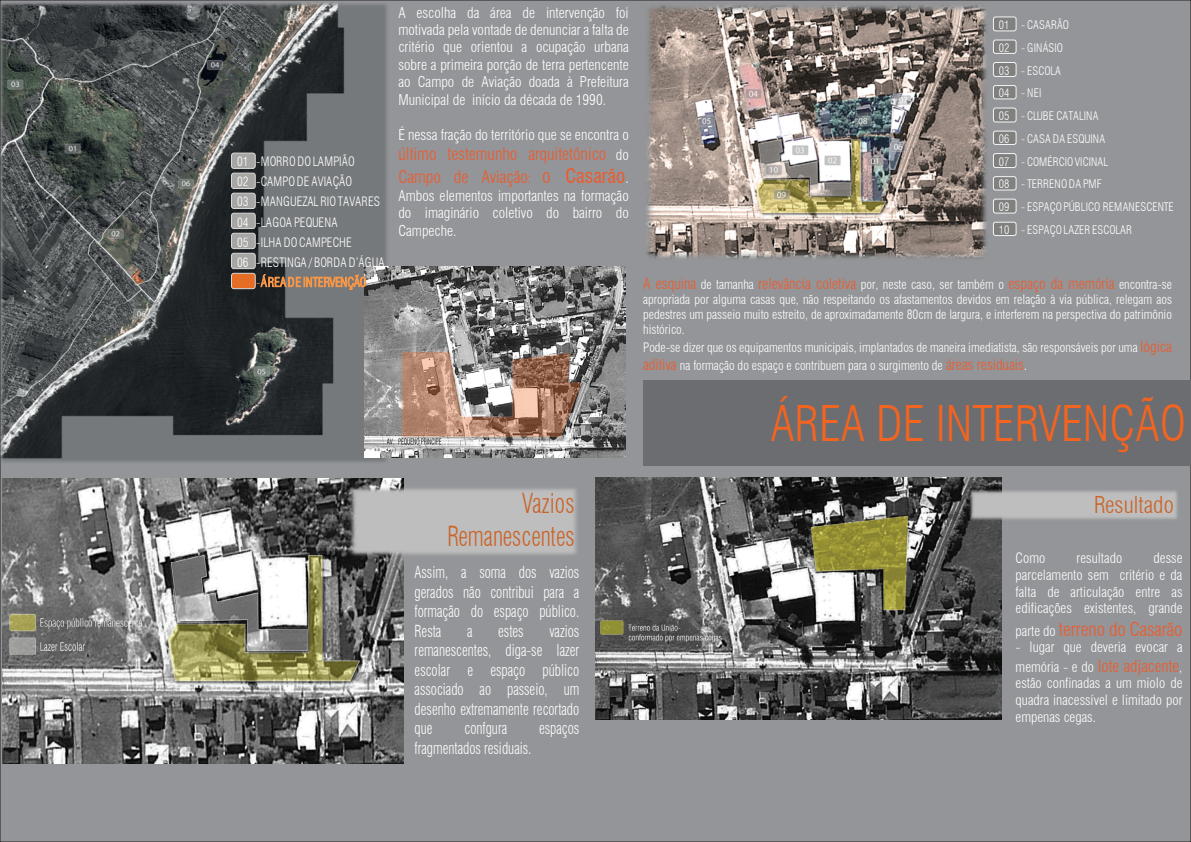
<style>
.page{position:relative;width:1191px;height:842px;background:#939598}
.page>*{position:absolute;margin:0;border:0;box-sizing:border-box;transform-origin:0 0}
.t1{font:300 condensed 48px "Swiss 721 BT";color:#f36421}
.t2{font:300 condensed 27px/32.8px "Swiss 721 BT";letter-spacing:-.005em;color:#c96328;text-align:right;scale:.85 1}
.t3{font:300 condensed 22.7px "Swiss 721 BT";color:#c96328}
.t4{font:300 condensed 18.6px "Swiss 721 BT";color:#f15929}
.t5{font:300 condensed 17px/23.3px "Swiss 721 BT";color:#f15929}
.t6{font:300 condensed 16.2px/19.5px "Swiss 721 BT";color:#fff;text-align:justify;scale:.85 1}
.t7{font:300 condensed 16.2px "Swiss 721 BT";color:#f15929}
.t8{font:300 condensed 14.5px/17.4px "Swiss 721 BT";color:#fff;text-align:justify}
.t9{font:300 condensed 13.9px/16.7px "Swiss 721 BT";color:#fff;text-align:justify}
.t10{font:300 condensed 12.7px/15.3px "Swiss 721 BT";color:#fff;text-align:justify}
.t11{font:300 condensed 12.7px/20px "Swiss 721 BT";letter-spacing:.02em;color:#fff;scale:.96 1}
.t12{font:300 condensed 12.7px/20px "Swiss 721 BT";color:#fff;text-align:justify;scale:.96 1}
.t13{font:300 condensed 11.5px/22.8px "Swiss 721 BT";letter-spacing:.015em;color:#fff;text-align:justify}
.t14{font:300 condensed 11.5px "Swiss 721 BT";letter-spacing:-.005em;color:#fff}
.s1{font-size:14.5px;color:#fff}
.s2{font-size:14.5px}
.s3{font-size:19.4px}
.s4{font-weight:400;font-size:19.4px}
.s5{font-size:14.9px;color:#f15929}
.s6{font-size:13.8px}
.s7{font-size:13.9px;color:#fff}
</style>
<div class="page">
<img style="left:0;top:0;width:390px;height:466px">
<img style="left:365px;top:266px;width:260px;height:192px">
<div style="left:231px;top:273px;width:24px;height:16px;background:#e56d25;border-radius:3px"></div>
<div style="left:231px;top:273px;width:25px;height:16px;border:1px solid #d9d9d8;border-radius:3px"></div>
<div style="left:231px;top:153px;width:24px;height:15px;background:#a6a6a5;border-radius:3px"></div>
<div style="left:231px;top:153px;width:25px;height:16px;border:1px solid #d9d9d8;border-radius:3px"></div>
<div style="left:231px;top:173px;width:24px;height:15px;background:#a6a6a5;border-radius:3px"></div>
<div style="left:231px;top:173px;width:25px;height:16px;border:1px solid #d9d9d8;border-radius:3px"></div>
<div style="left:231px;top:193px;width:24px;height:15px;background:#a6a6a5;border-radius:3px"></div>
<div style="left:231px;top:193px;width:25px;height:16px;border:1px solid #d9d9d8;border-radius:3px"></div>
<div style="left:231px;top:213px;width:24px;height:16px;background:#a6a6a5;border-radius:3px"></div>
<div style="left:231px;top:213px;width:25px;height:16px;border:1px solid #d9d9d8;border-radius:3px"></div>
<div style="left:231px;top:233px;width:24px;height:16px;background:#a6a6a5;border-radius:3px"></div>
<div style="left:231px;top:233px;width:25px;height:16px;border:1px solid #d9d9d8;border-radius:3px"></div>
<div style="left:231px;top:253px;width:24px;height:16px;background:#a6a6a5;border-radius:3px"></div>
<div style="left:231px;top:253px;width:25px;height:16px;border:1px solid #d9d9d8;border-radius:3px"></div>
<svg style="left:260px;top:274px;width:106px;height:16px;background:#9a7759"></svg>
<div style="left:993px;top:17px;width:23px;height:14px;background:#80807f;border-radius:2px"></div>
<div style="left:993px;top:16px;width:23px;height:15px;border:1px solid #f4f5f6;border-radius:2px"></div>
<img style="left:646px;top:5px;width:341px;height:254px">
<div style="left:993px;top:40px;width:23px;height:13px;background:#80807f;border-radius:2px"></div>
<div style="left:993px;top:40px;width:23px;height:14px;border:1px solid #f4f5f6;border-radius:2px"></div>
<div style="left:993px;top:62px;width:23px;height:14px;background:#80807f;border-radius:2px"></div>
<div style="left:993px;top:62px;width:23px;height:15px;border:1px solid #f4f5f6;border-radius:2px"></div>
<div style="left:993px;top:86px;width:23px;height:13px;background:#80807f;border-radius:2px"></div>
<div style="left:993px;top:85px;width:23px;height:14px;border:1px solid #f4f5f6;border-radius:2px"></div>
<div style="left:993px;top:108px;width:23px;height:14px;background:#80807f;border-radius:2px"></div>
<div style="left:993px;top:108px;width:23px;height:14px;border:1px solid #f4f5f6;border-radius:2px"></div>
<div style="left:993px;top:131px;width:23px;height:13px;background:#80807f;border-radius:2px"></div>
<div style="left:993px;top:131px;width:23px;height:14px;border:1px solid #f4f5f6;border-radius:2px"></div>
<div style="left:993px;top:154px;width:23px;height:14px;background:#80807f;border-radius:2px"></div>
<div style="left:993px;top:153px;width:23px;height:15px;border:1px solid #f4f5f6;border-radius:2px"></div>
<div style="left:993px;top:177px;width:23px;height:13px;background:#80807f;border-radius:2px"></div>
<div style="left:993px;top:176px;width:23px;height:14px;border:1px solid #f4f5f6;border-radius:2px"></div>
<div style="left:993px;top:199px;width:23px;height:14px;background:#80807f;border-radius:2px"></div>
<div style="left:993px;top:199px;width:23px;height:15px;border:1px solid #f4f5f6;border-radius:2px"></div>
<div style="left:993px;top:222px;width:23px;height:14px;background:#80807f;border-radius:2px"></div>
<div style="left:993px;top:222px;width:23px;height:14px;border:1px solid #f4f5f6;border-radius:2px"></div>
<img style="left:2px;top:478px;width:402px;height:285px">
<img style="left:347px;top:484px;width:230px;height:74px">
<img style="left:595px;top:477px;width:406px;height:243px">
<img style="left:967px;top:488px;width:211px;height:35px">
<div style="left:644px;top:380px;width:547px;height:86px;background:#6c6d70"></div>
<p class="t12" style="left:237px;top:152px;width:13px">01</p>
<p class="t12" style="left:237px;top:172px;width:13px">02<br>03<br>04</p>
<p class="t12" style="left:237px;top:252px;width:13px">06</p>
<p class="t12" style="left:237px;top:232px;width:13px">05</p>
<p class="t11" style="left:256px;top:152px;width:135px">-MORRODOLAMPIÃO -CAMPODE AVIAÇÃO -MANGUEZAL RIOTAVARES -LAGOA PEQUENA<br>-ILHA DOCAMPECHE -RESTINGA / BORDA D’ÁGUA</p>
<p class="t8" style="left:398px;top:4px;width:232px">A escolha da área de intervenção foi motivada pela vontade de denunciar a falta de critério que orientou a ocupação urbana sobre a primeira porção de terra pertencente ao Campo de Aviação doada à Prefeitura Municipal de início da década de 1990.</p>
<p class="t8" style="left:398px;top:126px;width:232px">É nessa fração do território que se encontra o</p>
<h3 class="t5" style="left:398px;top:142px;width:232px">último testemunho arquitetônico <span class="s1">do<br></span>Campo de Aviação<span class="s2">:</span> <span class="s3">o</span> <span class="s4">Casarão</span><span class="s1">.</span></h3>
<p class="t8" style="left:398px;top:187px;width:232px">Ambos elementos importantes na formação do imaginário coletivo do bairro do Campeche.</p>
<p class="t13" style="left:998px;top:14px;width:12px">01<br>02<br>03<br>04<br>05<br>06<br>07<br>08<br>09<br>10</p>
<p class="t13" style="left:1021px;top:14px;width:49px">- CASARÃO</p>
<p class="t13" style="left:1021px;top:36px;width:43px">- GINÁSIO</p>
<p class="t13" style="left:1021px;top:59px;width:41px">- ESCOLA</p>
<p class="t13" style="left:1021px;top:82px;width:22px">- NEI</p>
<p class="t14" style="left:1021px;top:109px;width:79px">- CLUBE CATALINA</p>
<p class="t13" style="left:1021px;top:127px;width:85px">- CASA DA ESQUINA</p>
<p class="t13" style="left:1021px;top:150px;width:89px">- COMÉRCIOVICINAL</p>
<p class="t13" style="left:1021px;top:173px;width:82px">- TERRENODA PMF</p>
<p class="t13" style="left:1021px;top:196px;width:154px">- ESPAÇOPÚBLICO REMANESCENTE</p>
<p class="t13" style="left:1021px;top:218px;width:112px">- ESPAÇOLAZER ESCOLAR</p>
<p class="t10" style="left:643px;top:276px;width:530px"><span class="s5">A esquina</span> de tamanha <span class="s5">relevância coletiva</span> por, neste caso, ser também o <span class="s5">espaço da memória</span> encontra-se apropriada por alguma casas que, não respeitando os afastamentos devidos em relação à via pública, relegam aos pedestres um passeio muito estreito, de aproximadamente 80cm de largura, e interferem na perspectiva do patrimônio histórico.</p>
<p class="t10" style="left:643px;top:339px;width:530px;line-height:17.8px">Pode-se dizer que os equipamentos municipais, implantados de maneira imediatista, são responsáveis por uma <span class="s5">lógica aditiva</span> na formação do espaço e contribuem para o surgimento de <span class="s5">áreas residuais</span><span class="s6">.</span></p>
<h1 class="t1" style="left:770px;top:395px;width:417px">ÁREA DE INTERVENÇÃO</h1>
<h2 class="t2" style="left:447px;top:486px;width:151px">Vazios<br>Remanescentes</h2>
<p class="t6" style="left:414px;top:563px;width:195px">Assim, a soma dos vazios gerados não contribui para a formação do espaço público.<br>Resta</p>
<p class="t6" style="left:414px;top:621px;width:195px;text-indent:135px">vazios remanescentes, diga-se lazer escolar e espaço público associado ao passeio, um desenho extremamente recortado que</p>
<p class="t6" style="left:467px;top:621px;width:8px">a</p>
<p class="t6" style="left:498px;top:621px;width:31px">estes</p>
<p class="t6" style="left:464px;top:718px;width:52px">confgura</p>
<p class="t6" style="left:539px;top:718px;width:49px">espaços</p>
<p class="t6" style="left:414px;top:738px;width:139px">fragmentados residuais.</p>
<h3 class="t3" style="left:1094px;top:491px;width:81px">Resultado</h3>
<p class="t9" style="left:1015px;top:550px;width:31px">Como</p>
<p class="t9" style="left:1076px;top:550px;width:47px">resultado</p>
<p class="t9" style="left:1015px;top:550px;width:168px;text-indent:138px">desse parcelamento sem critério e da falta de articulação entre as edificações existentes, grande</p>
<h3 class="t4" style="left:1015px;top:618px;width:168px"><span class="s7">parte do</span> terreno do Casarão</h3>
<p class="t9" style="left:1015px;top:639px;width:168px">- lugar que deveria evocar a</p>
<p class="t7" style="left:1015px;top:656px;width:168px"><span class="s7">memória - e do</span> lote adjacente<span class="s7">,</span></p>
<p class="t9" style="left:1015px;top:675px;width:168px">estão confinadas a um miolo de quadra inacessível e limitado por empenas cegas.</p>
</div>
